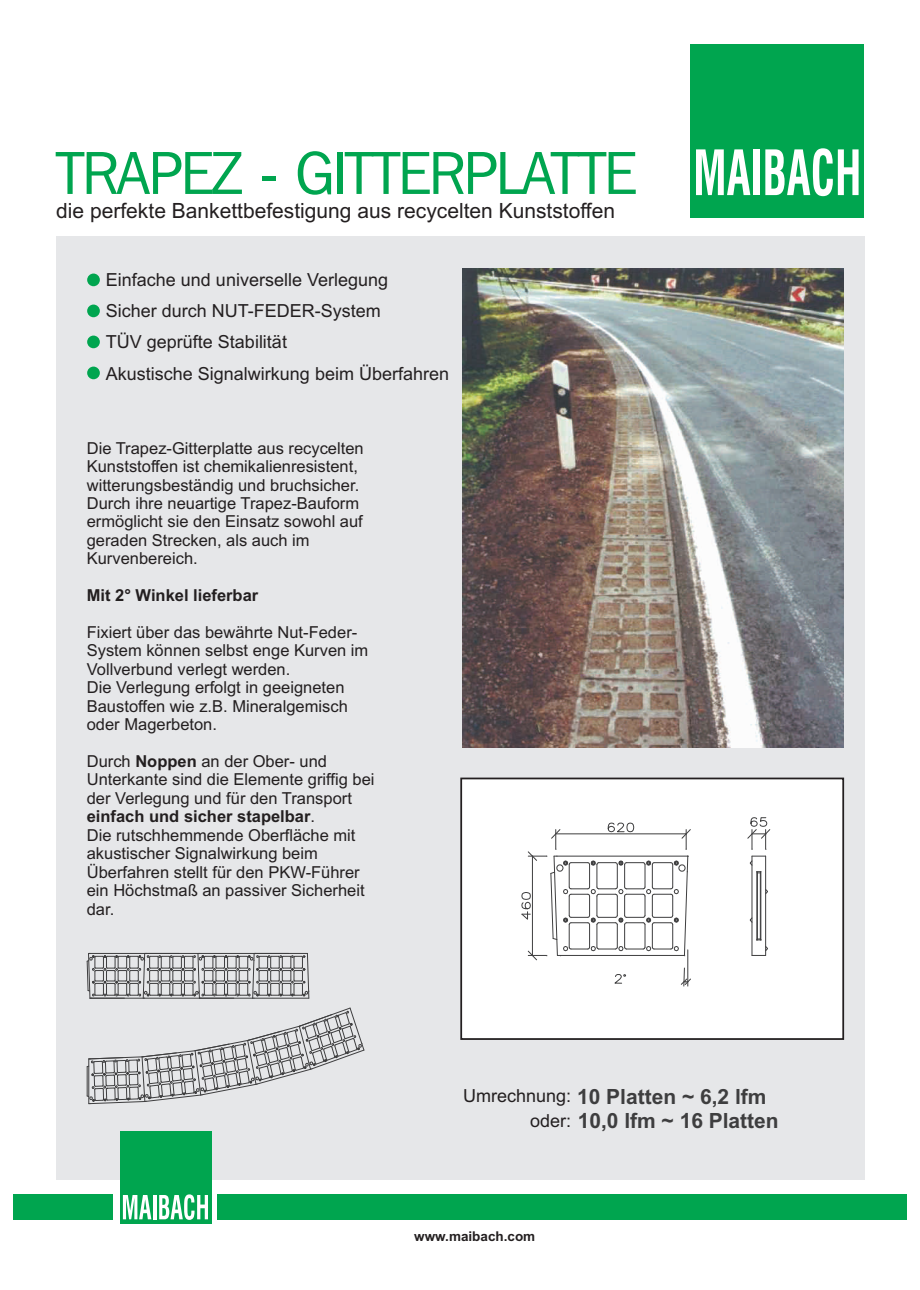
<style>
.page{position:relative;width:920px;height:1290px;background:#fff}
.page>*{position:absolute;margin:0;border:0;box-sizing:border-box;transform-origin:0 0}
.t1{font:60.45px "Franklin Gothic IT Cby BT";letter-spacing:-.03em;color:#00a54f}
.t2{font:21px "Arial";color:#231f20}
.t3{font:700 21px/24.2px "Arial";color:#3e3e3f}
.t4{font:18px/31px "Arial";color:#231f20}
.t5{font:16.5px/18.5px "Arial";color:#231f20}
.t6{font:700 16.5px "Arial";color:#231f20}
.t7{font:700 13.5px "Arial";color:#231f20}
.s1{font-weight:700}
</style>
<div class="page">
<div style="left:56px;top:236px;width:809px;height:943px;background:#e6e7e9"></div>
<div style="left:14px;top:1194px;width:99px;height:25px;background:#00a54f"></div>
<div style="left:121px;top:1131px;width:91px;height:92px;background:#00a54f"></div>
<svg style="left:123px;top:1195px;width:28px;height:24px"></svg>
<hr style="left:153px;top:1195px;width:3px;height:24px;background:#fff">
<svg style="left:159px;top:1194px;width:49px;height:26px"></svg>
<div style="left:217px;top:1194px;width:690px;height:25px;background:#00a54f"></div>
<div style="left:690px;top:44px;width:174px;height:173px;background:#00a54f"></div>
<svg style="left:696px;top:149px;width:54px;height:46px"></svg>
<div style="left:754px;top:149px;width:6px;height:46px;background:#fff"></div>
<svg style="left:765px;top:148px;width:93px;height:48px"></svg>
<img style="left:462px;top:269px;width:381px;height:479px">
<svg style="left:86px;top:953px;width:224px;height:46px"></svg>
<div style="left:461px;top:778px;width:381px;height:261px;background:#fff"></div>
<div style="left:460px;top:777px;width:384px;height:263px;border:2px solid #231f20"></div>
<hr style="left:765px;top:856px;width:1px;height:99px;background:#3e3e3f">
<hr style="left:752px;top:856px;width:1px;height:99px;background:#3e3e3f">
<hr style="left:756px;top:872px;width:1px;height:68px;background:#3e3e3f">
<hr style="left:760px;top:873px;width:1px;height:66px;background:#3e3e3f">
<hr style="left:757px;top:873px;width:1px;height:66px;background:#3e3e3f">
<svg style="left:614px;top:974px;width:12px;height:10px"></svg>
<hr style="left:687px;top:950px;width:1px;height:36px;background:#3e3e3f">
<svg style="left:680px;top:967px;width:11px;height:20px"></svg>
<svg style="left:752px;top:938px;width:16px;height:18px"></svg>
<svg style="left:521px;top:822px;width:170px;height:139px"></svg>
<svg style="left:749px;top:917px;width:4px;height:6px"></svg>
<svg style="left:765px;top:888px;width:3px;height:7px"></svg>
<svg style="left:749px;top:856px;width:17px;height:18px"></svg>
<svg style="left:747px;top:817px;width:24px;height:33px"></svg>
<svg style="left:86px;top:1007px;width:279px;height:97px"></svg>
<div style="left:87px;top:274px;width:13px;height:12px;background:#00a54f;border-radius:50%"></div>
<div style="left:87px;top:305px;width:13px;height:12px;background:#00a54f;border-radius:50%"></div>
<div style="left:87px;top:336px;width:13px;height:12px;background:#00a54f;border-radius:50%"></div>
<div style="left:87px;top:367px;width:13px;height:12px;background:#00a54f;border-radius:50%"></div>
<h1 class="t1" style="left:56px;top:148px;width:582px">TRAPEZ - GITTERPLATTE</h1>
<p class="t2" style="left:56px;top:203px;width:560px">die perfekte Bankettbefestigung aus recycelten Kunststoffen</p>
<p class="t4" style="left:106px;top:266px;width:345px">Einfache und universelle Verlegung<br>Sicher durch NUT-FEDER-System<br>TÜV geprüfte Stabilität<br>Akustische Signalwirkung beim Überfahren</p>
<p class="t5" style="left:87px;top:440px;width:278px">Die Trapez-Gitterplatte aus recycelten Kunststoffen ist chemikalienresistent, witterungsbeständig und bruchsicher.<br>Durch ihre neuartige Trapez-Bauform ermöglicht sie den Einsatz sowohl auf geraden Strecken, als auch im Kurvenbereich.</p>
<p class="t6" style="left:87px;top:589px;width:173px">Mit 2° Winkel lieferbar</p>
<p class="t5" style="left:87px;top:624px;width:283px">Fixiert über das bewährte Nut-Feder-<br>System können selbst enge Kurven im<br>Vollverbund verlegt werden.<br>Die Verlegung erfolgt in geeigneten<br>Baustoffen wie z.B. Mineralgemisch oder Magerbeton.</p>
<p class="t5" style="left:87px;top:753px;width:289px">Durch <span class="s1">Noppen</span> an der Ober- und<br>Unterkante sind die Elemente griffig bei der Verlegung und für den Transport <span class="s1">einfach und sicher stapelbar</span>.<br>Die rutschhemmende Oberfläche mit akustischer Signalwirkung beim<br>Überfahren stellt für den PKW-Führer ein Höchstmaß an passiver Sicherheit dar.</p>
<p class="t4" style="left:463px;top:1085px;width:110px;line-height:24.9px;text-align:right">Umrechnung: oder:</p>
<p class="t3" style="left:577px;top:1086px;width:203px">10 Platten ~ 6,2 lfm<br>10,0 lfm ~ 16 Platten</p>
<p class="t7" style="left:414px;top:1231px;width:123px">www.maibach.com</p>
</div>
